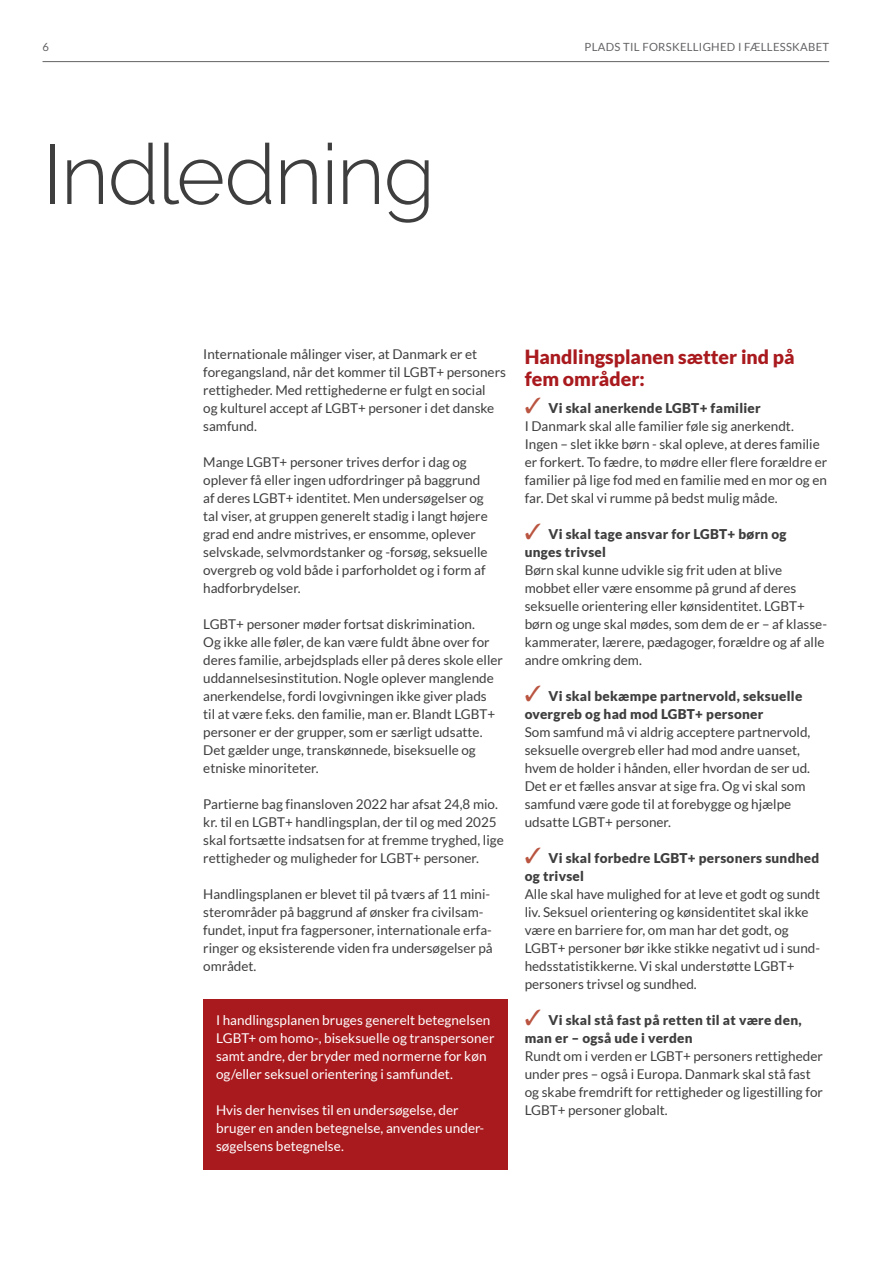
<style>
.page{position:relative;width:893px;height:1263px;background:#fff}
.page>*{position:absolute;margin:0;border:0;box-sizing:border-box;transform-origin:0 0}
.t1{font:300 84px "Raleway";letter-spacing:-.02em;color:#3e3e3f}
.t2{font:900 19.5px/22.5px "Lato";color:#a91a1e}
.t3{font:13.5px/18px "Lato";color:#3e3e3f}
.t4{font:13.5px/18px "Lato";letter-spacing:.005em;color:#fff}
.t5{font:900 13.5px/18px "Lato";letter-spacing:.02em;color:#3e3e3f}
.t6{font:11.25px "Lato";letter-spacing:.025em;color:#636366}
.s1{color:#b95440}
</style>
<div class="page">
<div style="left:203px;top:999px;width:305px;height:170px;background:#a91a1e"></div>
<hr style="left:43px;top:61px;width:786px;height:1px;background:#636366">
<p class="t6" style="left:43px;top:41px;width:8px">6</p>
<p class="t6" style="left:585px;top:41px;width:246px">PLADS TIL FORSKELLIGHED I FÆLLESSKABET</p>
<h1 class="t1" style="left:43px;top:125px;width:394px">Indledning</h1>
<p class="t3" style="left:203px;top:345px;width:304px">Internationale målinger viser, at Danmark er et foregangsland, når det kommer til LGBT+ personers rettigheder. Med rettighederne er fulgt en social<br>og kulturel accept af LGBT+ personer i det danske samfund.</p>
<p class="t3" style="left:203px;top:453px;width:286px">Mange LGBT+ personer trives derfor i dag og oplever få eller ingen udfordringer på baggrund af deres LGBT+ identitet. Men undersøgelser og tal viser, at gruppen generelt stadig i langt højere grad end andre mistrives, er ensomme, oplever selvskade, selvmordstanker og -forsøg, seksuelle overgreb og vold både i parforholdet og i form af hadforbrydelser.</p>
<p class="t3" style="left:203px;top:615px;width:301px">LGBT+ personer møder fortsat diskrimination.<br>Og ikke alle føler, de kan være fuldt åbne over for deres familie, arbejdsplads eller på deres skole eller uddannelsesinstitution. Nogle oplever manglende anerkendelse, fordi lovgivningen ikke giver plads<br>til at være f.eks. den familie, man er. Blandt LGBT+ personer er der grupper, som er særligt udsatte.<br>Det gælder unge, transkønnede, biseksuelle og etniske minoriteter.</p>
<p class="t3" style="left:203px;top:795px;width:302px">Partierne bag finansloven 2022 har afsat 24,8 mio. kr. til en LGBT+ handlingsplan, der til og med 2025 skal fortsætte indsatsen for at fremme tryghed, lige rettigheder og muligheder for LGBT+ personer.</p>
<p class="t3" style="left:203px;top:885px;width:291px">Handlingsplanen er blevet til på tværs af 11 mini&shy;sterområder på baggrund af ønsker fra civilsam&shy;fundet, input fra fagpersoner, internationale erfa&shy;ringer og eksisterende viden fra undersøgelser på området.</p>
<p class="t4" style="left:216px;top:1011px;width:280px">I handlingsplanen bruges generelt betegnelsen LGBT+ om homo-, biseksuelle og transpersoner samt andre, der bryder med normerne for køn og/eller seksuel orientering i samfundet.</p>
<p class="t4" style="left:216px;top:1101px;width:270px">Hvis der henvises til en undersøgelse, der bruger en anden betegnelse, anvendes under&shy;søgelsens betegnelse.</p>
<h2 class="t2" style="left:525px;top:345px;width:271px">Handlingsplanen sætter ind på fem områder:</h2>
<p class="t5" style="left:525px;top:399px;width:238px"><span class="s1">✓</span> Vi skal anerkende LGBT+ familier</p>
<p class="t3" style="left:525px;top:417px;width:304px">I Danmark skal alle familier føle sig anerkendt.<br>Ingen – slet ikke børn - skal opleve, at deres familie er forkert. To fædre, to mødre eller flere forældre er familier på lige fod med en familie med en mor og en far. Det skal vi rumme på bedst mulig måde.</p>
<p class="t5" style="left:525px;top:525px;width:263px"><span class="s1">✓</span> Vi skal tage ansvar for LGBT+ børn og unges trivsel</p>
<p class="t3" style="left:525px;top:561px;width:304px">Børn skal kunne udvikle sig frit uden at blive mobbet eller være ensomme på grund af deres seksuelle orientering eller kønsidentitet. LGBT+ børn og unge skal mødes, som dem de er – af klasse&shy;kammerater, lærere, pædagoger, forældre og af alle andre omkring dem.</p>
<p class="t5" style="left:525px;top:687px;width:279px"><span class="s1">✓</span> Vi skal bekæmpe partnervold, seksuelle overgreb og had mod LGBT+ personer</p>
<p class="t3" style="left:525px;top:723px;width:287px">Som samfund må vi aldrig acceptere partnervold, seksuelle overgreb eller had mod andre uanset, hvem de holder i hånden, eller hvordan de ser ud.<br>Det er et fælles ansvar at sige fra. Og vi skal som samfund være gode til at forebygge og hjælpe udsatte LGBT+ personer.</p>
<p class="t5" style="left:525px;top:849px;width:296px"><span class="s1">✓</span> Vi skal forbedre LGBT+ personers sundhed og trivsel</p>
<p class="t3" style="left:525px;top:885px;width:297px">Alle skal have mulighed for at leve et godt og sundt liv. Seksuel orientering og kønsidentitet skal ikke være en barriere for, om man har det godt, og LGBT+ personer bør ikke stikke negativt ud i sund&shy;hedsstatistikkerne. Vi skal understøtte LGBT+ personers trivsel og sundhed.</p>
<p class="t5" style="left:525px;top:1011px;width:278px"><span class="s1">✓</span> Vi skal stå fast på retten til at være den, man er – også ude i verden</p>
<p class="t3" style="left:525px;top:1047px;width:300px">Rundt om i verden er LGBT+ personers rettigheder under pres – også i Europa. Danmark skal stå fast og skabe fremdrift for rettigheder og ligestilling for LGBT+ personer globalt.</p>
</div>
